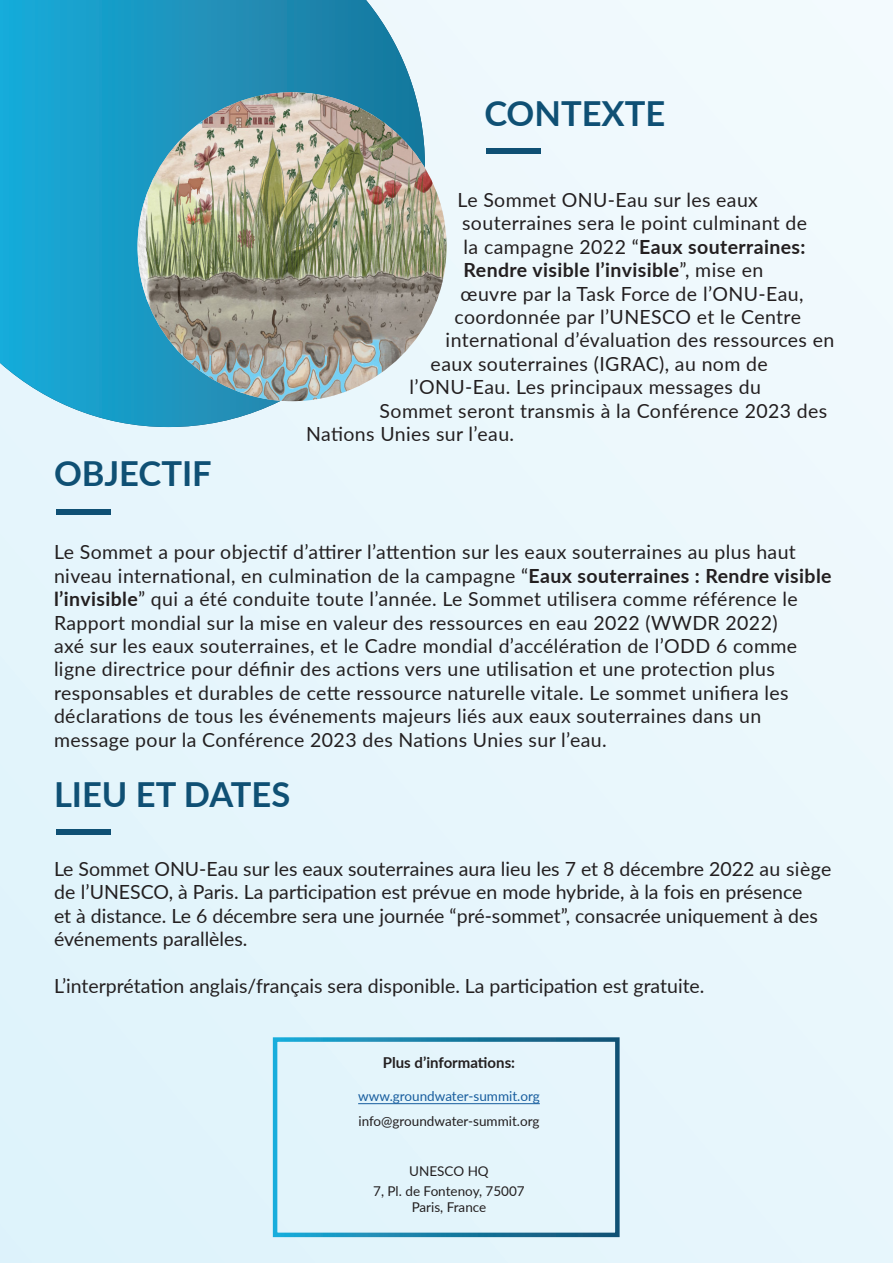
<style>
.page{position:relative;width:893px;height:1263px;background:#e8f6fc}
.page>*{position:absolute;margin:0;border:0;box-sizing:border-box;transform-origin:0 0}
.t1{font:700 34.5px "Lato";color:#0f5074}
.t2{font:19.5px/23.4px "Lato";letter-spacing:.02em;color:#231f20}
.t3{font:19.5px/23.4px "Lato";color:#231f20}
.t4{font:700 19.5px "Lato";letter-spacing:.02em;color:#231f20}
.t5{font:700 15px "Lato";color:#231f20}
.t6{font:13.5px "Lato";color:#231f20}
.t7{font:13.5px "Lato";color:#175d9e}
.s1{font-weight:400}
.s2{font-weight:700}
</style>
<div class="page">
<svg style="left:0;top:0;width:425px;height:427px;background:#35a5cb"></svg>
<img style="left:138px;top:92px;width:308px;height:309px;border-radius:154px">
<div style="left:486px;top:149px;width:55px;height:5px;background:#0f5074"></div>
<div style="left:56px;top:509px;width:54px;height:5px;background:#0f5074"></div>
<div style="left:56px;top:829px;width:54px;height:6px;background:#0f5074"></div>
<hr style="left:358px;top:1103px;width:182px;height:1px;background:#175d9e">
<p class="t1" style="left:484px;top:88px;width:182px">CONTEXTE</p>
<p class="t1" style="left:54px;top:448px;width:159px">OBJECTIF</p>
<p class="t2" style="left:458px;top:187px;width:302px">Le Sommet ONU-Eau sur les eaux</p>
<p class="t2" style="left:462px;top:211px;width:347px">souterraines sera le point culminant de</p>
<p class="t4" style="left:464px;top:232px;width:343px"><span class="s1">la campagne 2022 “</span>Eaux souterraines:</p>
<p class="t4" style="left:464px;top:256px;width:301px">Rendre visible l’invisible<span class="s1">”, mise en</span></p>
<p class="t2" style="left:461px;top:281px;width:344px">œuvre par la Task Force de l’ONU-Eau,</p>
<p class="t2" style="left:455px;top:304px;width:348px">coordonnée par l’UNESCO et le Centre</p>
<p class="t2" style="left:446px;top:328px;width:390px">international d’évaluation des ressources en</p>
<p class="t2" style="left:431px;top:351px;width:339px">eaux souterraines (IGRAC), au nom de</p>
<p class="t2" style="left:410px;top:375px;width:353px">l’ONU-Eau. Les principaux messages du</p>
<p class="t2" style="left:380px;top:398px;width:449px">Sommet seront transmis à la Conférence 2023 des</p>
<p class="t2" style="left:306px;top:421px;width:210px">Nations Unies sur l’eau.</p>
<p class="t2" style="left:54px;top:540px;width:779px">Le Sommet a pour objectif d’attirer l’attention sur les eaux souterraines au plus haut niveau international, en culmination de la campagne “<span class="s2">Eaux souterraines : Rendre visible l’invisible</span>” qui a été conduite toute l’année. Le Sommet utilisera comme référence le Rapport mondial sur la mise en valeur des ressources en eau 2022 (WWDR 2022)<br>axé sur les eaux souterraines, et le Cadre mondial d’accélération de l’ODD 6 comme ligne directrice pour définir des actions vers une utilisation et une protection plus responsables et durables de cette ressource naturelle vitale. Le sommet unifiera les déclarations de tous les événements majeurs liés aux eaux souterraines dans un message pour la Conférence 2023 des Nations Unies sur l’eau.</p>
<p class="t1" style="left:54px;top:769px;width:238px">LIEU ET DATES</p>
<p class="t3" style="left:54px;top:856px;width:779px">Le Sommet ONU-Eau sur les eaux souterraines aura lieu les 7 et 8 décembre 2022 au siège de l’UNESCO, à Paris. La participation est prévue en mode hybride, à la fois en présence<br>et à distance. Le 6 décembre sera une journée “pré-sommet”, consacrée uniquement à des événements parallèles.</p>
<p class="t3" style="left:54px;top:973px;width:652px">L’interprétation anglais/français sera disponible. La participation est gratuite.</p>
<p class="t5" style="left:383px;top:1051px;width:134px">Plus d’informations:</p>
<p class="t7" style="left:358px;top:1086px;width:183px">www.groundwater-summit.org</p>
<p class="t6" style="left:358px;top:1111px;width:183px">info@groundwater-summit.org</p>
<p class="t6" style="left:409px;top:1161px;width:81px">UNESCO HQ</p>
<p class="t6" style="left:373px;top:1181px;width:153px">7, Pl. de Fontenoy, 75007</p>
<p class="t6" style="left:412px;top:1197px;width:76px">Paris, France</p>
</div>
